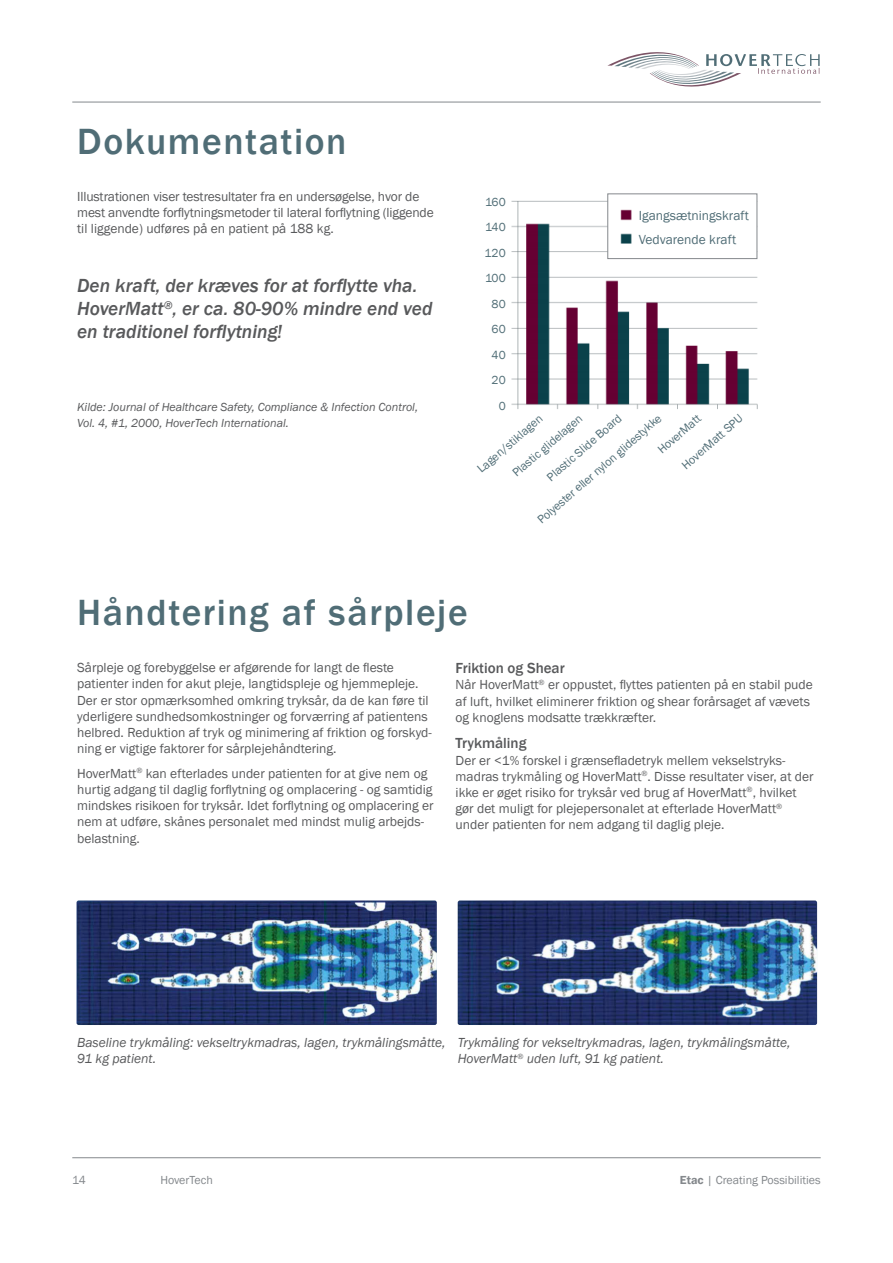
<style>
.page{position:relative;width:893px;height:1263px;background:#fff}
.page>*{position:absolute;margin:0;border:0;box-sizing:border-box;transform-origin:0 0}
.t1{font:500 37.5px "Franklin Gothic";letter-spacing:.04em;color:#506d76}
.t2{font:italic 500 19.5px/23.4px "Franklin Gothic";color:#58595b}
.t3{font:500 15px "Franklin Gothic";color:#58595b}
.t4{font:13.5px/16.2px "Franklin Gothic";color:#58595b}
.t5{font:italic 13.5px/16.2px "Franklin Gothic";color:#58595b}
.t6{font:13.5px/24px "Franklin Gothic";color:#506d76}
.t7{font:12px/25.5px "Franklin Gothic";color:#506d76;text-align:right}
.t8{font:italic 12px/16.2px "Franklin Gothic";color:#58595b}
.t9{font:12px "Franklin Gothic";color:#84888c}
.s1{font-weight:600}
</style>
<div class="page">
<hr style="left:72px;top:102px;width:749px;height:1px;background:#84888c">
<svg style="left:607px;top:52px;width:213px;height:35px"></svg>
<hr style="left:72px;top:1157px;width:749px;height:1px;background:#84888c">
<img style="left:77px;top:900px;width:360px;height:125px">
<img style="left:458px;top:900px;width:359px;height:125px">
<img style="left:511px;top:193px;width:247px;height:216px">
<div style="left:607px;top:193px;width:150px;height:66px;background:#fff;border:1px solid #84888c"></div>
<img style="left:620px;top:209px;width:12px;height:12px">
<img style="left:620px;top:233px;width:12px;height:11px">
<h1 class="t1" style="left:77px;top:118px;width:271px">Dokumentation</h1>
<p class="t4" style="left:77px;top:188px;width:358px">Illustrationen viser testresultater fra en undersøgelse, hvor de mest anvendte forflytningsmetoder til lateral forflytning (liggende til liggende) udføres på en patient på 188 kg.</p>
<h2 class="t2" style="left:77px;top:274px;width:357px">Den kraft, der kræves for at forflytte vha.<br>HoverMatt<sup>®</sup>, er ca. 80-90% mindre end ved en traditionel forflytning!</h2>
<p class="t8" style="left:77px;top:399px;width:342px">Kilde: Journal of Healthcare Safety, Compliance &amp; Infection Control,<br>Vol. 4, #1, 2000, HoverTech International.</p>
<p class="t7" style="left:485px;top:189px;width:23px">160<br>140<br>120<br>100<br>80<br>60<br>40<br>20<br>0</p>
<p class="t6" style="left:639px;top:204px;width:112px">Igangsætningskraft<br>Vedvarende kraft</p>
<p class="t7" style="left:651px;top:442px;width:54px;rotate:-41deg">HoverMatt</p>
<p class="t7" style="left:675px;top:457px;width:78px;rotate:-41deg">HoverMatt SPU</p>
<p class="t7" style="left:540px;top:469px;width:96px;rotate:-41deg">Plastic Slide Board</p>
<p class="t7" style="left:531px;top:512px;width:161px;rotate:-41deg">Polyester eller nylon glidestykke</p>
<p class="t7" style="left:471px;top:461px;width:84px;rotate:-41deg">Lagen/stiklagen</p>
<p class="t7" style="left:506px;top:465px;width:90px;rotate:-41deg">Plastic glidelagen</p>
<h1 class="t1" style="left:77px;top:589px;width:392px">Håndtering af sårpleje</h1>
<p class="t4" style="left:77px;top:660px;width:356px">Sårpleje og forebyggelse er afgørende for langt de fleste patienter inden for akut pleje, langtidspleje og hjemmepleje.<br>Der er stor opmærksomhed omkring tryksår, da de kan føre til yderligere sundhedsomkostninger og forværring af patientens helbred. Reduktion af tryk og minimering af friktion og forskyd&shy;ning er vigtige faktorer for sårplejehåndtering.</p>
<p class="t4" style="left:77px;top:765px;width:358px">HoverMatt<sup>®</sup> kan efterlades under patienten for at give nem og hurtig adgang til daglig forflytning og omplacering - og samtidig mindskes risikoen for tryksår. Idet forflytning og omplacering er nem at udføre, skånes personalet med mindst mulig arbejds&shy;belastning.</p>
<p class="t3" style="left:456px;top:659px;width:111px">Friktion og Shear</p>
<p class="t4" style="left:456px;top:677px;width:359px">Når HoverMatt<sup>®</sup> er oppustet, flyttes patienten på en stabil pude af luft, hvilket eliminerer friktion og shear forårsaget af vævets og knoglens modsatte trækkræfter.</p>
<p class="t3" style="left:456px;top:734px;width:72px">Trykmåling</p>
<p class="t4" style="left:456px;top:752px;width:360px">Der er &lt;1% forskel i grænsefladetryk mellem vekselstryks&shy;madras trykmåling og HoverMatt<sup>®</sup>. Disse resultater viser, at der ikke er øget risiko for tryksår ved brug af HoverMatt<sup>®</sup>, hvilket gør det muligt for plejepersonalet at efterlade HoverMatt<sup>® </sup>under patienten for nem adgang til daglig pleje.</p>
<p class="t5" style="left:77px;top:1035px;width:370px">Baseline trykmåling: vekseltrykmadras, lagen, trykmålingsmåtte,<br>91 kg patient.</p>
<p class="t5" style="left:458px;top:1035px;width:334px">Trykmåling for vekseltrykmadras, lagen, trykmålingsmåtte,<br>HoverMatt<sup>®</sup> uden luft, 91 kg patient.</p>
<p class="t9" style="left:72px;top:1173px;width:15px">14</p>
<p class="t9" style="left:160px;top:1173px;width:54px">HoverTech</p>
<p class="t9" style="left:680px;top:1173px;width:142px"><span class="s1">Etac</span> | Creating Possibilities</p>
</div>
